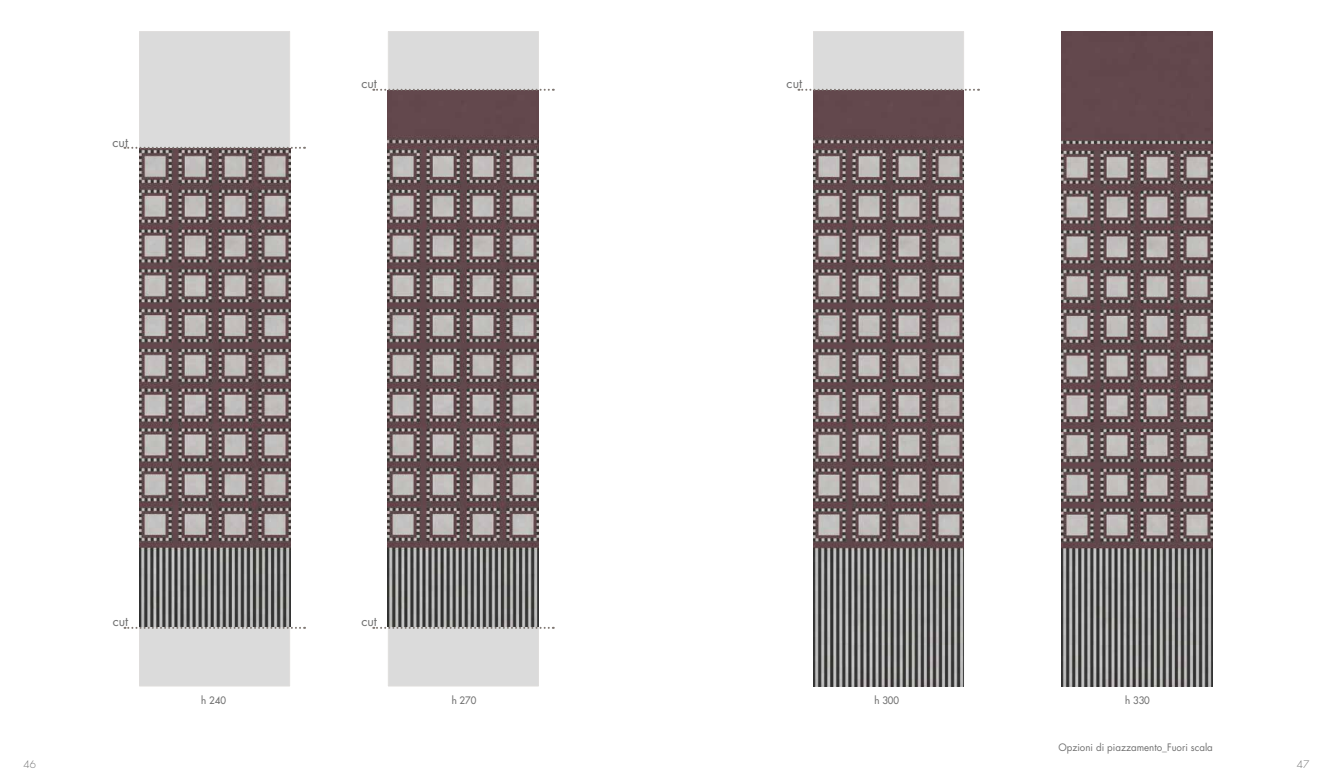
<style>
.page{position:relative;width:1333px;height:780px;background:#fff}
.page>*{position:absolute;margin:0;border:0;box-sizing:border-box;transform-origin:0 0}
.t1{font:12.6px "Futura Std";color:#6f6f6f}
.t2{font:10px "Futura Std";color:#6f6f6f}
.t3{font:500 10px "Futura Std";color:#6f6f6f}
.t4{font:300 10px "Futura Std";color:#6f6f6f}
</style>
<div class="page">
<div style="left:388px;top:31px;width:151px;height:655px;background:#dbdbdb"></div>
<div style="left:139px;top:31px;width:151px;height:655px;background:#dbdbdb"></div>
<img style="left:388px;top:91px;width:151px;height:535px">
<img style="left:139px;top:149px;width:151px;height:477px">
<svg style="left:373px;top:89px;width:181px;height:2px"></svg>
<svg style="left:124px;top:147px;width:181px;height:2px"></svg>
<svg style="left:124px;top:626px;width:181px;height:2px"></svg>
<svg style="left:373px;top:626px;width:181px;height:2px"></svg>
<div style="left:813px;top:31px;width:150px;height:655px;background:#dbdbdb"></div>
<img style="left:1061px;top:31px;width:151px;height:614px">
<img style="left:1061px;top:645px;width:151px;height:41px">
<img style="left:813px;top:91px;width:150px;height:554px">
<img style="left:813px;top:645px;width:150px;height:41px">
<svg style="left:798px;top:89px;width:180px;height:2px"></svg>
<p class="t1" style="left:113px;top:134px;width:17px">cut</p>
<p class="t1" style="left:361px;top:75px;width:17px">cut</p>
<p class="t1" style="left:113px;top:613px;width:17px">cut</p>
<p class="t1" style="left:361px;top:613px;width:17px">cut</p>
<p class="t3" style="left:201px;top:694px;width:26px">h 240</p>
<p class="t3" style="left:452px;top:694px;width:26px">h 270</p>
<p class="t1" style="left:786px;top:75px;width:17px">cut</p>
<p class="t3" style="left:874px;top:694px;width:26px">h 300</p>
<p class="t3" style="left:1125px;top:694px;width:26px">h 330</p>
<p class="t2" style="left:1058px;top:741px;width:156px">Opzioni di piazzamento_Fuori scala</p>
<p class="t4" style="left:24px;top:758px;width:14px">46</p>
<p class="t4" style="left:1296px;top:758px;width:14px">47</p>
</div>
